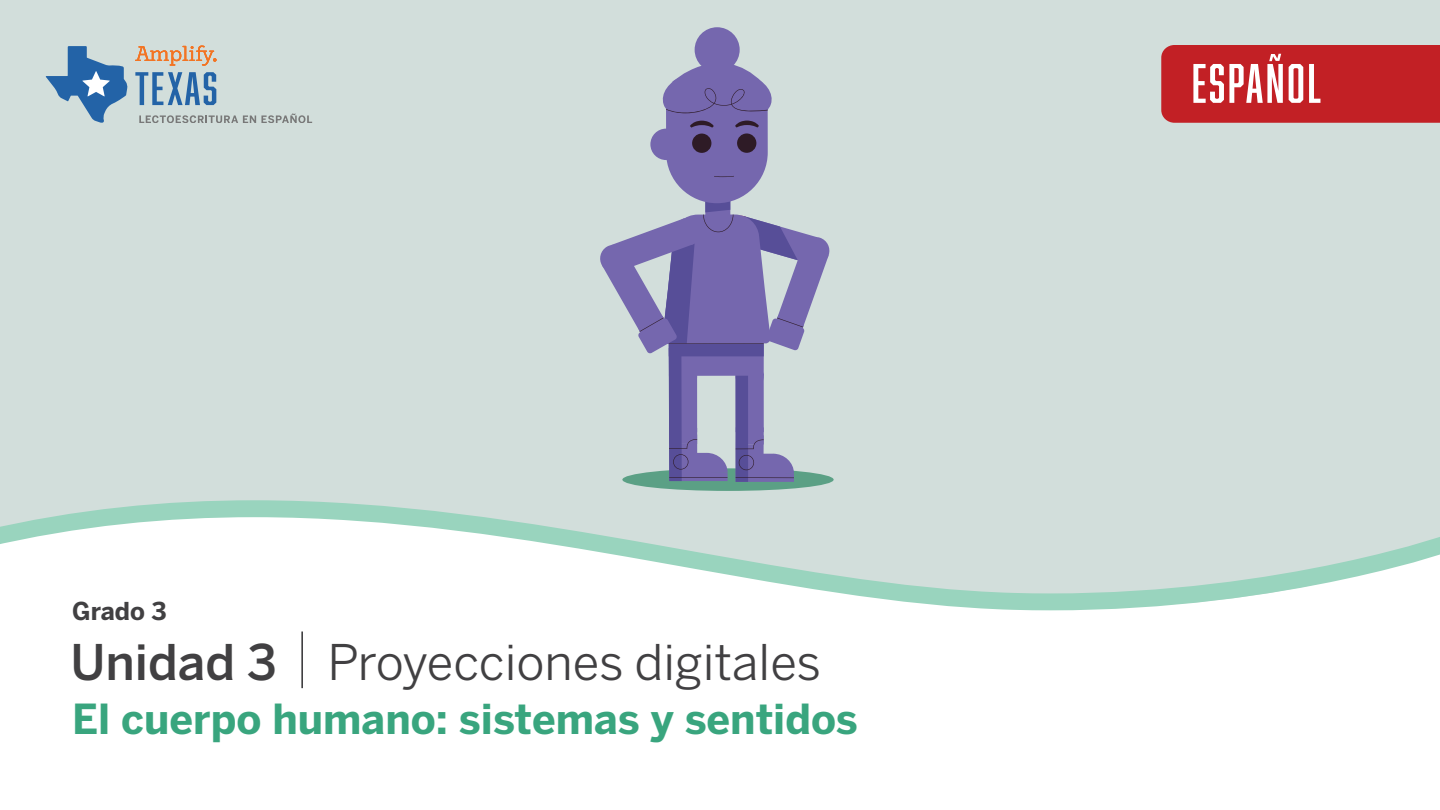
<style>
.page{position:relative;width:1440px;height:810px;background:#fff}
.page>*{position:absolute;margin:0;border:0;box-sizing:border-box;transform-origin:0 0}
.t1{font:51.12px "Abolition";letter-spacing:.05em;color:#fff}
.t2{font:48.75px "Benton Sans";color:#414042}
.t3{font:700 41.12px "Benton Sans";color:#39a57e}
.t4{font:700 24.5px "Benton Sans";color:#414042}
.s1{font-weight:500}
</style>
<div class="page">
<svg style="left:0;top:501px;width:1440px;height:109px"></svg>
<div style="left:0;top:0;width:1440px;height:500px;background:#d2dedb"></div>
<svg style="left:0;top:500px;width:1440px;height:1px"></svg>
<div style="left:622px;top:468px;width:212px;height:23px;background:#5ba085;border-radius:50%"></div>
<div style="left:695px;top:27px;width:45px;height:45px;background:#7567ae;border-radius:50%"></div>
<svg style="left:600px;top:39px;width:230px;height:443px"></svg>
<hr style="left:301px;top:632px;width:2px;height:56px;background:#414042">
<div style="left:1161px;top:45px;width:279px;height:78px;background:#c22025"></div>
<svg style="left:135px;top:46px;width:82px;height:20px"></svg>
<svg style="left:139px;top:114px;width:173px;height:9px"></svg>
<svg style="left:135px;top:72px;width:81px;height:33px"></svg>
<svg style="left:46px;top:46px;width:82px;height:77px"></svg>
<p class="t4" style="left:72px;top:597px;width:96px">Grado 3</p>
<p class="t2" style="left:70px;top:634px;width:752px"><span class="s1">Unidad 3</span> Proyecciones digitales</p>
<p class="t3" style="left:72px;top:694px;width:787px">El cuerpo humano: sistemas y sentidos</p>
<p class="t1" style="left:1192px;top:54px;width:131px">ESPAÑOL</p>
</div>
